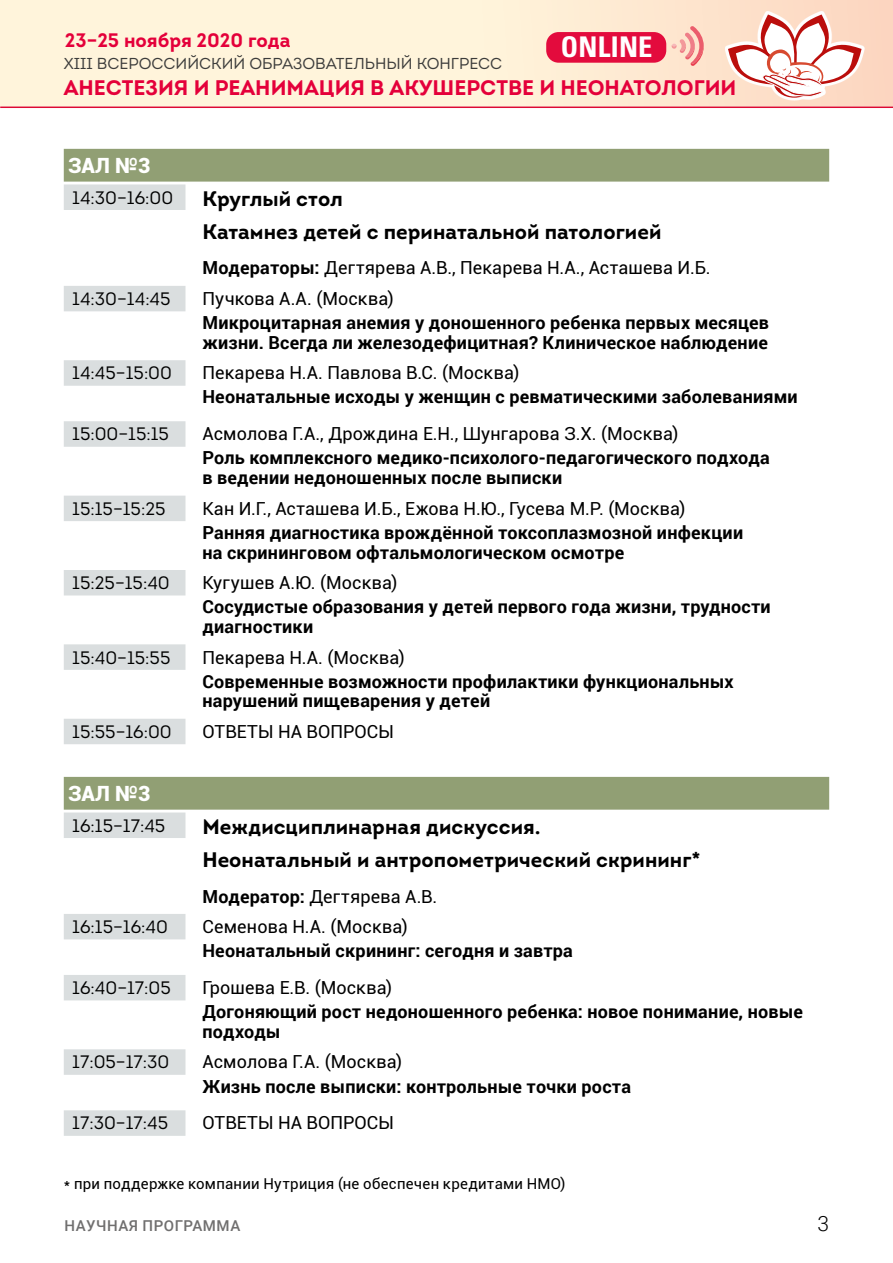
<style>
.page{position:relative;width:893px;height:1263px;background:#fff}
.page>*{position:absolute;margin:0;border:0;box-sizing:border-box;transform-origin:0 0}
.t1{font:700 28.5px "Partner Condensed";letter-spacing:.01em;color:#fff}
.t2{font:700 21.15px "Intro";color:#e4003a}
.t3{font:700 21px/32.7px "Intro";color:#000}
.t4{font:900 21px "Roboto";letter-spacing:.005em;color:#fff}
.t5{font:300 21px "Roboto";color:#000}
.t6{font:700 19.5px "Intro";color:#e4003a}
.t7{font:700 18px/19.8px "Roboto";letter-spacing:.015em;color:#000}
.t8{font:18px "Roboto";letter-spacing:.005em;color:#000}
.t9{font:18px "Intro";color:#000}
.t10{font:15.75px "Intro";color:#3c3c3b}
.t11{font:15px "Roboto";letter-spacing:.02em;color:#000}
.t12{font:500 15px "Roboto";letter-spacing:.035em;color:#706f6f}
.s1{font-weight:700}
</style>
<div class="page">
<img style="left:0;top:0;width:893px;height:107px">
<hr style="left:0;top:107px;width:893px;height:1px;background:#dd0a32">
<svg style="left:725px;top:11px;width:140px;height:90px"></svg>
<svg style="left:728px;top:14px;width:134px;height:83px"></svg>
<svg style="left:672px;top:26px;width:32px;height:40px"></svg>
<div style="left:546px;top:32px;width:120px;height:31px;background:#e30b3d;border-radius:12px"></div>
<svg style="left:64px;top:149px;width:765px;height:661px"></svg>
<div style="left:64px;top:184px;width:121px;height:26px;background:#dadedf"></div>
<div style="left:64px;top:286px;width:121px;height:25px;background:#dadedf"></div>
<div style="left:64px;top:360px;width:121px;height:26px;background:#dadedf"></div>
<div style="left:64px;top:421px;width:121px;height:26px;background:#dadedf"></div>
<div style="left:64px;top:496px;width:121px;height:25px;background:#dadedf"></div>
<div style="left:64px;top:570px;width:121px;height:25px;background:#dadedf"></div>
<div style="left:64px;top:644px;width:121px;height:26px;background:#dadedf"></div>
<div style="left:64px;top:719px;width:121px;height:25px;background:#dadedf"></div>
<div style="left:64px;top:812px;width:121px;height:26px;background:#dadedf"></div>
<div style="left:64px;top:914px;width:121px;height:25px;background:#dadedf"></div>
<div style="left:64px;top:975px;width:121px;height:25px;background:#dadedf"></div>
<div style="left:64px;top:1049px;width:121px;height:26px;background:#dadedf"></div>
<div style="left:64px;top:1110px;width:121px;height:26px;background:#dadedf"></div>
<p class="t6" style="left:65px;top:27px;width:227px">23–25 ноября 2020 года</p>
<p class="t10" style="left:64px;top:54px;width:440px">XIII ВСЕРОССИЙСКИЙ ОБРАЗОВАТЕЛЬНЫЙ КОНГРЕСС</p>
<h1 class="t1" style="left:561px;top:30px;width:93px">ONLINE</h1>
<p class="t2" style="left:64px;top:74px;width:674px">АНЕСТЕЗИЯ И РЕАНИМАЦИЯ В АКУШЕРСТВЕ И НЕОНАТОЛОГИИ</p>
<p class="t4" style="left:68px;top:151px;width:84px">ЗАЛ №3</p>
<p class="t9" style="left:72px;top:186px;width:103px">14:30–16:00</p>
<p class="t3" style="left:202px;top:182px;width:460px">Круглый стол<br>Катамнез детей с перинатальной патологией</p>
<p class="t8" style="left:202px;top:255px;width:510px"><span class="s1">Модераторы:</span> Дегтярева А.В., Пекарева Н.А., Асташева И.Б.</p>
<p class="t9" style="left:72px;top:288px;width:100px">14:30–14:45</p>
<p class="t8" style="left:202px;top:286px;width:193px">Пучкова А.А. (Москва)</p>
<p class="t7" style="left:202px;top:312px;width:568px">Микроцитарная анемия у доношенного ребенка первых месяцев жизни. Всегда ли железодефицитная? Клиническое наблюдение</p>
<p class="t9" style="left:72px;top:362px;width:101px">14:45–15:00</p>
<p class="t8" style="left:202px;top:360px;width:318px">Пекарева Н.А. Павлова В.С. (Москва)</p>
<p class="t7" style="left:202px;top:386px;width:597px">Неонатальные исходы у женщин с ревматическими заболеваниями</p>
<p class="t9" style="left:72px;top:423px;width:98px">15:00–15:15</p>
<p class="t8" style="left:202px;top:421px;width:478px">Асмолова Г.А., Дрождина Е.Н., Шунгарова З.Х. (Москва)</p>
<p class="t7" style="left:202px;top:447px;width:569px">Роль комплексного медико-психолого-педагогического подхода в ведении недоношенных после выписки</p>
<p class="t9" style="left:72px;top:497px;width:95px">15:15–15:25</p>
<p class="t8" style="left:202px;top:496px;width:485px">Кан И.Г., Асташева И.Б., Ежова Н.Ю., Гусева М.Р. (Москва)</p>
<p class="t7" style="left:202px;top:522px;width:542px">Ранняя диагностика врождённой токсоплазмозной инфекции на скрининговом офтальмологическом осмотре</p>
<p class="t9" style="left:72px;top:572px;width:99px">15:25–15:40</p>
<p class="t8" style="left:202px;top:570px;width:196px">Кугушев А.Ю. (Москва)</p>
<p class="t7" style="left:202px;top:596px;width:570px">Сосудистые образования у детей первого года жизни, трудности диагностики</p>
<p class="t9" style="left:72px;top:646px;width:100px">15:40–15:55</p>
<p class="t8" style="left:202px;top:644px;width:204px">Пекарева Н.А. (Москва)</p>
<p class="t7" style="left:202px;top:670px;width:533px">Современные возможности профилактики функциональных нарушений пищеварения у детей</p>
<p class="t9" style="left:72px;top:721px;width:101px">15:55–16:00</p>
<p class="t8" style="left:202px;top:719px;width:193px">ОТВЕТЫ НА ВОПРОСЫ</p>
<p class="t4" style="left:68px;top:779px;width:84px">ЗАЛ №3</p>
<p class="t9" style="left:72px;top:814px;width:95px">16:15–17:45</p>
<p class="t3" style="left:202px;top:810px;width:500px">Междисциплинарная дискуссия.<br>Неонатальный и антропометрический скрининг*</p>
<p class="t8" style="left:202px;top:883px;width:236px"><span class="s1">Модератор:</span> Дегтярева А.В.</p>
<p class="t9" style="left:72px;top:916px;width:97px">16:15–16:40</p>
<p class="t8" style="left:202px;top:914px;width:207px">Семенова Н.А. (Москва)</p>
<p class="t7" style="left:202px;top:940px;width:372px">Неонатальный скрининг: сегодня и завтра</p>
<p class="t9" style="left:72px;top:977px;width:100px">16:40–17:05</p>
<p class="t8" style="left:202px;top:975px;width:191px">Грошева Е.В. (Москва)</p>
<p class="t7" style="left:202px;top:1001px;width:602px">Догоняющий рост недоношенного ребенка: новое понимание, новые подходы</p>
<p class="t9" style="left:72px;top:1051px;width:99px">17:05–17:30</p>
<p class="t8" style="left:202px;top:1049px;width:201px">Асмолова Г.А. (Москва)</p>
<p class="t7" style="left:202px;top:1075px;width:430px">Жизнь после выписки: контрольные точки роста</p>
<p class="t9" style="left:72px;top:1112px;width:97px">17:30–17:45</p>
<p class="t8" style="left:202px;top:1110px;width:193px">ОТВЕТЫ НА ВОПРОСЫ</p>
<p class="t11" style="left:64px;top:1173px;width:503px">* при поддержке компании Нутриция (не обеспечен кредитами НМО)</p>
<p class="t12" style="left:64px;top:1215px;width:177px">НАУЧНАЯ ПРОГРАММА</p>
<p class="t5" style="left:817px;top:1209px;width:13px">3</p>
</div>
